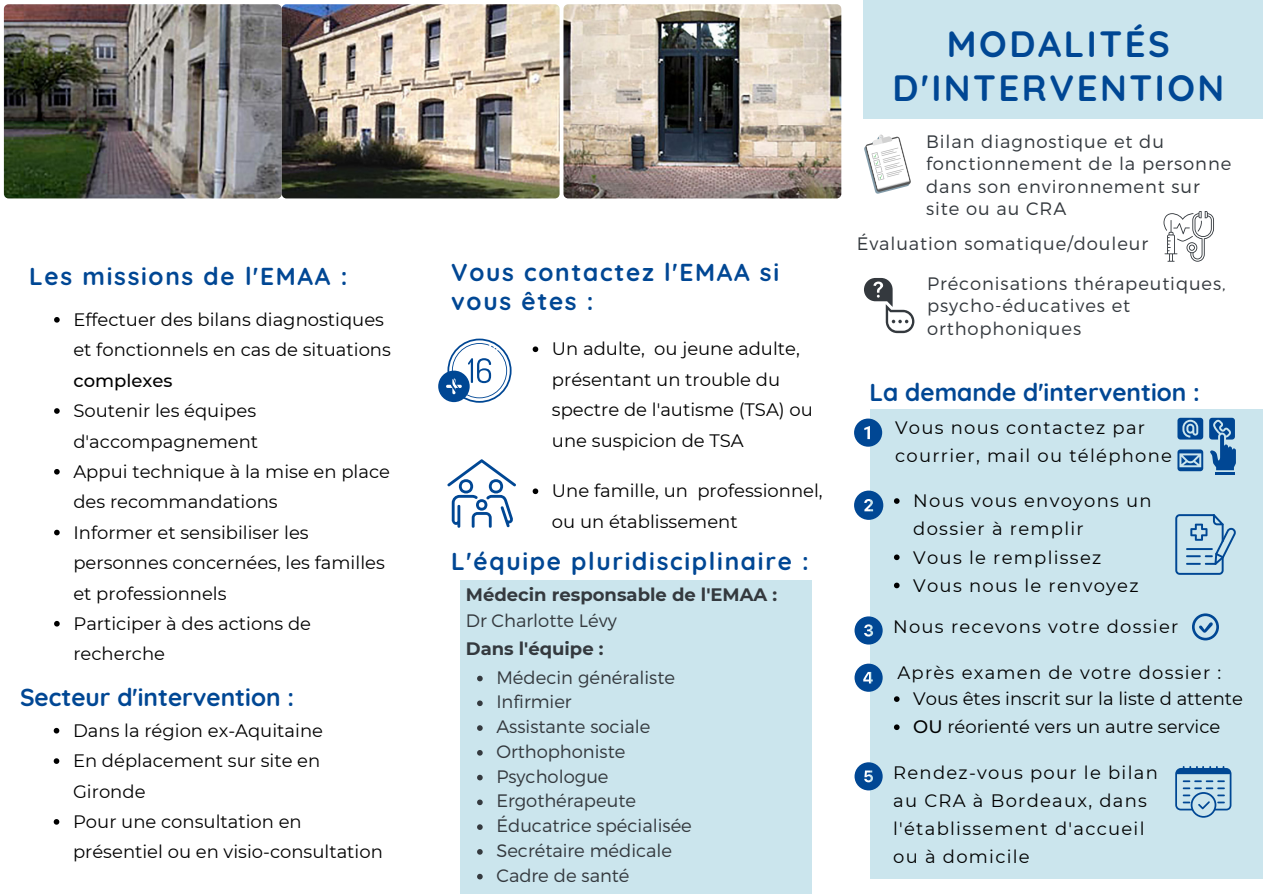
<style>
.page{position:relative;width:1263px;height:894px;background:#fff}
.page>*{position:absolute;margin:0;border:0;box-sizing:border-box;transform-origin:0 0}
.t1{font:700 36.45px/43.8px "Quicksand";letter-spacing:.07em;color:#004794;text-align:center}
.t2{font:700 24.45px/29.2px "Quicksand";letter-spacing:.07em;color:#004794}
.t3{font:700 24.45px "Quicksand";color:#004794}
.t4{font:18px/30.3px "Montserrat";color:#000}
.t5{font:18px/28px "Montserrat";letter-spacing:.07em;color:#000}
.t6{font:300 18px/22.5px "Montserrat";letter-spacing:.05em;color:#34393e}
.t7{font:300 18px/24.8px "Montserrat";color:#34393e}
.t8{font:700 18px "Montserrat";color:#34393e}
.t9{font:500 18px "Montserrat";color:#000}
.s1{font-weight:500}
</style>
<div class="page">
<div style="left:870px;top:409px;width:393px;height:468px;background:#cbe5ed"></div>
<svg style="left:1163px;top:211px;width:51px;height:50px"></svg>
<svg style="left:864px;top:134px;width:47px;height:60px"></svg>
<div style="left:864px;top:0;width:399px;height:119px;background:#cbe5ed"></div>
<div style="left:460px;top:580px;width:351px;height:313px;background:#cbe5ed"></div>
<svg style="left:447px;top:459px;width:69px;height:68px"></svg>
<svg style="left:438px;top:338px;width:74px;height:64px"></svg>
<svg style="left:864px;top:278px;width:50px;height:55px"></svg>
<hr style="left:1215px;top:472px;width:20px;height:3px;background:#004794">
<svg style="left:1209px;top:417px;width:27px;height:53px"></svg>
<svg style="left:1177px;top:449px;width:26px;height:22px"></svg>
<svg style="left:1177px;top:417px;width:26px;height:22px"></svg>
<svg style="left:1175px;top:514px;width:61px;height:60px"></svg>
<svg style="left:854px;top:418px;width:28px;height:28px"></svg>
<svg style="left:854px;top:490px;width:29px;height:29px"></svg>
<svg style="left:854px;top:616px;width:29px;height:28px"></svg>
<svg style="left:854px;top:663px;width:29px;height:28px"></svg>
<svg style="left:854px;top:762px;width:29px;height:28px"></svg>
<svg style="left:1192px;top:613px;width:27px;height:27px"></svg>
<svg style="left:1175px;top:766px;width:56px;height:51px"></svg>
<img style="left:4px;top:4px;width:278px;height:194px;border-radius:5px">
<img style="left:563px;top:4px;width:278px;height:194px;border-radius:5px">
<img style="left:282px;top:4px;width:278px;height:194px;border-radius:5px">
<svg style="left:54px;top:317px;width:6px;height:5px"></svg>
<svg style="left:54px;top:408px;width:6px;height:5px"></svg>
<svg style="left:54px;top:469px;width:6px;height:5px"></svg>
<svg style="left:54px;top:529px;width:6px;height:6px"></svg>
<svg style="left:54px;top:620px;width:6px;height:6px"></svg>
<svg style="left:477px;top:675px;width:6px;height:6px"></svg>
<svg style="left:477px;top:700px;width:6px;height:6px"></svg>
<svg style="left:477px;top:725px;width:6px;height:5px"></svg>
<svg style="left:477px;top:750px;width:6px;height:5px"></svg>
<svg style="left:477px;top:774px;width:6px;height:6px"></svg>
<svg style="left:477px;top:799px;width:6px;height:5px"></svg>
<svg style="left:477px;top:824px;width:6px;height:5px"></svg>
<svg style="left:477px;top:849px;width:6px;height:5px"></svg>
<svg style="left:477px;top:873px;width:6px;height:6px"></svg>
<svg style="left:54px;top:727px;width:5px;height:6px"></svg>
<svg style="left:54px;top:758px;width:5px;height:5px"></svg>
<svg style="left:54px;top:819px;width:5px;height:5px"></svg>
<svg style="left:533px;top:346px;width:5px;height:6px"></svg>
<svg style="left:533px;top:488px;width:5px;height:6px"></svg>
<svg style="left:894px;top:498px;width:5px;height:5px"></svg>
<svg style="left:894px;top:554px;width:5px;height:6px"></svg>
<svg style="left:894px;top:582px;width:5px;height:6px"></svg>
<svg style="left:894px;top:696px;width:5px;height:5px"></svg>
<svg style="left:894px;top:724px;width:5px;height:5px"></svg>
<h2 class="t2" style="left:29px;top:261px;width:320px">Les missions de l'EMAA :</h2>
<p class="t4" style="left:73px;top:304px;width:319px">Effectuer des bilans diagnostiques et fonctionnels en cas de situations</p>
<p class="t9" style="left:73px;top:369px;width:100px">complexes</p>
<p class="t4" style="left:73px;top:395px;width:318px">Soutenir les équipes d'accompagnement<br>Appui technique à la mise en place des recommandations<br>Informer et sensibiliser les personnes concernées, les familles et professionnels<br>Participer à des actions de recherche</p>
<h2 class="t3" style="left:20px;top:681px;width:276px">Secteur d'intervention :</h2>
<p class="t4" style="left:73px;top:715px;width:311px">Dans la région ex-Aquitaine<br>En déplacement sur site en<br>Gironde<br>Pour une consultation en présentiel ou en visio-consultation</p>
<h2 class="t2" style="left:451px;top:257px;width:329px">Vous contactez l'EMAA si vous êtes :</h2>
<p class="t4" style="left:552px;top:334px;width:262px">Un adulte, ou jeune adulte, présentant un trouble du spectre de l'autisme (TSA) ou une suspicion de TSA</p>
<p class="t4" style="left:552px;top:475px;width:272px">Une famille, un professionnel, ou un établissement</p>
<h2 class="t2" style="left:451px;top:545px;width:359px">L'équipe pluridisciplinaire :</h2>
<p class="t8" style="left:466px;top:584px;width:313px">Médecin responsable de l'EMAA :</p>
<p class="t7" style="left:466px;top:607px;width:152px">Dr Charlotte Lévy</p>
<p class="t8" style="left:466px;top:637px;width:139px">Dans l'équipe :</p>
<p class="t7" style="left:496px;top:663px;width:197px">Médecin généraliste<br>Infirmier<br>Assistante sociale<br>Orthophoniste<br>Psychologue<br>Ergothérapeute<br>Éducatrice spécialisée<br>Secrétaire médicale<br>Cadre de santé</p>
<h1 class="t1" style="left:892px;top:22px;width:333px">MODALITÉS<br>D'INTERVENTION</h1>
<p class="t6" style="left:926px;top:129px;width:307px">Bilan diagnostique et du fonctionnement de la personne dans son environnement sur site ou au CRA</p>
<p class="t6" style="left:857px;top:231px;width:293px">Évaluation somatique/douleur</p>
<p class="t6" style="left:927px;top:271px;width:300px">Préconisations thérapeutiques, psycho-éducatives et orthophoniques</p>
<h2 class="t3" style="left:869px;top:376px;width:332px">La demande d'intervention :</h2>
<p class="t5" style="left:895px;top:413px;width:278px">Vous nous contactez par courrier, mail ou téléphone</p>
<p class="t5" style="left:913px;top:486px;width:240px">Nous vous envoyons un dossier à remplir<br>Vous le remplissez<br>Vous nous le renvoyez</p>
<p class="t5" style="left:893px;top:612px;width:287px">Nous recevons votre dossier</p>
<p class="t4" style="left:913px;top:659px;width:331px;line-height:26.2px;text-indent:-16px">Après examen de votre dossier :<br>Vous êtes inscrit sur la liste d attente</p>
<p class="t4" style="left:913px;top:711px;width:309px"><span class="s1">OU</span> réorienté vers un autre service</p>
<p class="t5" style="left:893px;top:758px;width:266px">Rendez-vous pour le bilan au CRA à Bordeaux, dans l'établissement d'accueil ou à domicile</p>
</div>
